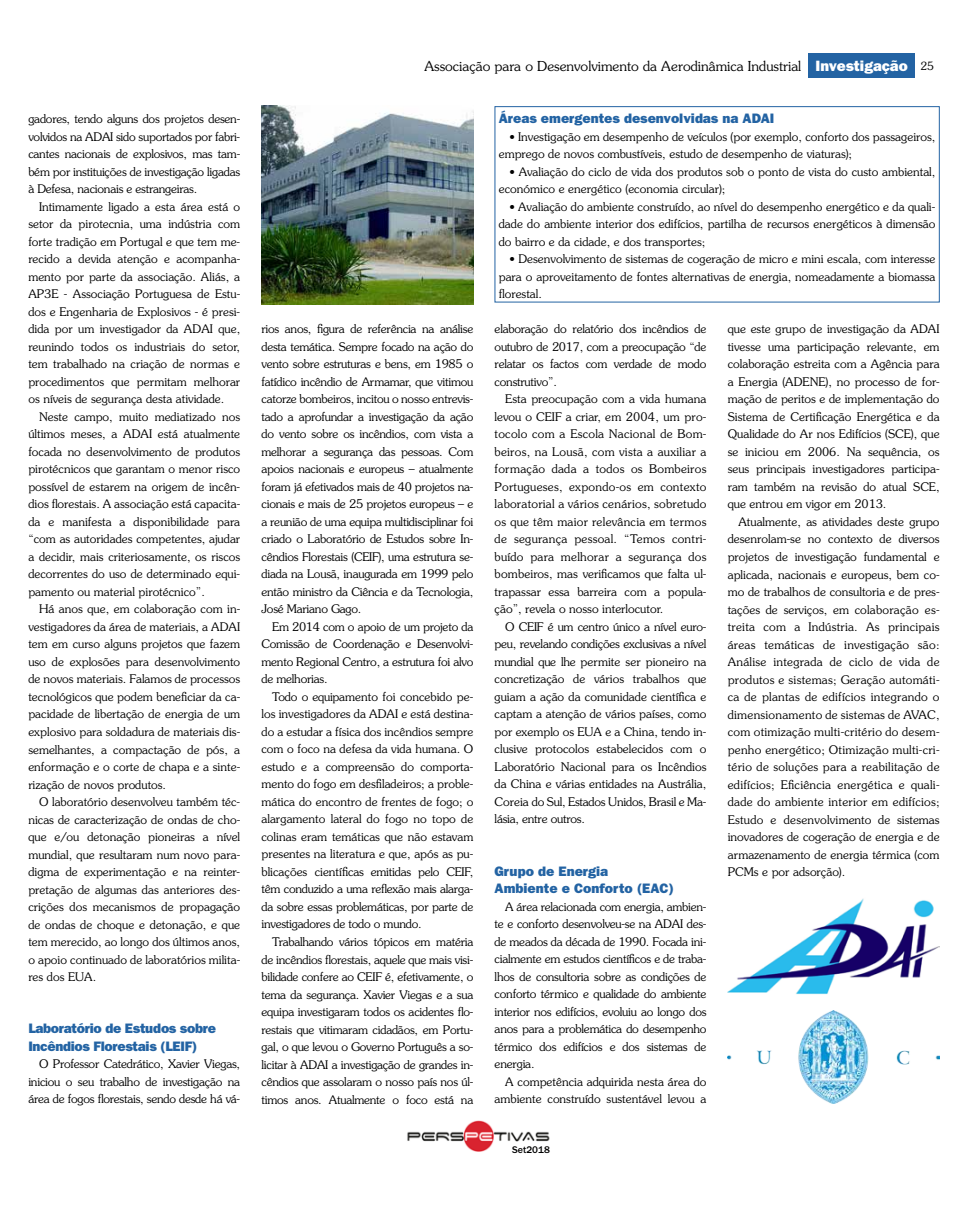
<style>
.page{position:relative;width:968px;height:1205px;background:#fff}
.page>*{position:absolute;margin:0;border:0;box-sizing:border-box;transform-origin:0 0}
.t1{font:13.75px/17.5px "ITC Franklin Gothic Std Hvy";color:#2363a3}
.t2{font:300 13.75px "Souvenir Std";color:#000}
.t3{font:13.75px/17.5px "ITC Franklin Gothic Std Hvy";letter-spacing:-.02em;color:#2363a3}
.t4{font:300 11.88px/17.5px "Souvenir Std";color:#000;text-align:justify}
.t5{font:500 10px "ITC Franklin Gothic Std";color:#000}
.s1{font-family:"ITC Franklin Gothic Std Hvy";font-weight:400;font-size:15px;color:#fff}
.s2{font-size:11.25px}
</style>
<div class="page">
<img style="left:407px;top:1121px;width:143px;height:31px">
<div style="left:808px;top:53px;width:106px;height:25px;background:#2363a3"></div>
<div style="left:494px;top:106px;width:445px;height:196px;border:1px solid #2363a3"></div>
<img style="left:727px;top:898px;width:212px;height:97px">
<img style="left:727px;top:1010px;width:212px;height:93px">
<img style="left:261px;top:106px;width:212px;height:198px">
<p class="t4" style="left:28px;top:110px;width:213px">gadores, tendo alguns dos projetos desen&shy;volvidos na ADAI sido suportados por fabri&shy;cantes nacionais de explosivos, mas tam&shy;bém por instituições de investigação ligadas à Defesa, nacionais e estrangeiras.</p>
<p class="t4" style="left:28px;top:198px;width:213px;text-indent:11px">Intimamente ligado a esta área está o setor da pirotecnia, uma indústria com forte tradição em Portugal e que tem me&shy;recido a devida atenção e acompanha&shy;mento por parte da associação. Aliás, a AP3E - Associação Portuguesa de Estu&shy;dos e Engenharia de Explosivos - é presi&shy;dida por um investigador da ADAI que, reunindo todos os industriais do setor, tem trabalhado na criação de normas e procedimentos que permitam melhorar os níveis de segurança desta atividade.</p>
<p class="t4" style="left:28px;top:408px;width:213px;text-indent:11px">Neste campo, muito mediatizado nos últimos meses, a ADAI está atualmente focada no desenvolvimento de produtos pirotécnicos que garantam o menor risco possível de estarem na origem de incên&shy;dios florestais. A associação está capacita&shy;da e manifesta a disponibilidade para “com as autoridades competentes, ajudar a decidir, mais criteriosamente, os riscos decorrentes do uso de determinado equi&shy;pamento ou material pirotécnico”.</p>
<p class="t4" style="left:28px;top:600px;width:213px;text-indent:11px">Há anos que, em colaboração com in&shy;vestigadores da área de materiais, a ADAI tem em curso alguns projetos que fazem uso de explosões para desenvolvimento de novos materiais. Falamos de processos tecnológicos que podem beneficiar da ca&shy;pacidade de libertação de energia de um explosivo para soldadura de materiais dis&shy;semelhantes, a compactação de pós, a enformação e o corte de chapa e a sinte&shy;rização de novos produtos.</p>
<p class="t4" style="left:28px;top:793px;width:213px;text-indent:11px">O laboratório desenvolveu também téc&shy;nicas de caracterização de ondas de cho&shy;que e/ou detonação pioneiras a nível mundial, que resultaram num novo para&shy;digma de experimentação e na reinter&shy;pretação de algumas das anteriores des&shy;crições dos mecanismos de propagação de ondas de choque e detonação, e que tem merecido, ao longo dos últimos anos, o apoio continuado de laboratórios milita&shy;res dos EUA.</p>
<p class="t3" style="left:28px;top:1020px;width:189px">Laboratório de Estudos sobre<br>Incêndios Florestais (LEIF)</p>
<p class="t4" style="left:28px;top:1055px;width:213px;text-indent:11px">O Professor Catedrático, Xavier Viegas, iniciou o seu trabalho de investigação na área de fogos florestais, sendo desde há vá-</p>
<p class="t2" style="left:424px;top:58px;width:511px">Associação para o Desenvolvimento da Aerodinâmica Industrial <span class="s1">Investigação</span> <span class="s2">25</span></p>
<p class="t4" style="left:261px;top:320px;width:213px">rios anos, figura de referência na análise desta temática. Sempre focado na ação do vento sobre estruturas e bens, em 1985 o fatídico incêndio de Armamar, que vitimou catorze bombeiros, incitou o nosso entrevis&shy;tado a aprofundar a investigação da ação do vento sobre os incêndios, com vista a melhorar a segurança das pessoas. Com apoios nacionais e europeus – atualmente foram já efetivados mais de 40 projetos na&shy;cionais e mais de 25 projetos europeus – e a reunião de uma equipa multidisciplinar foi criado o Laboratório de Estudos sobre In&shy;cêndios Florestais (CEIF), uma estrutura se&shy;diada na Lousã, inaugurada em 1999 pelo então ministro da Ciência e da Tecnologia, José Mariano Gago.</p>
<p class="t4" style="left:261px;top:618px;width:213px;text-indent:11px">Em 2014 com o apoio de um projeto da Comissão de Coordenação e Desenvolvi&shy;mento Regional Centro, a estrutura foi alvo de melhorias.</p>
<p class="t4" style="left:261px;top:688px;width:213px;text-indent:11px">Todo o equipamento foi concebido pe&shy;los investigadores da ADAI e está destina&shy;do a estudar a física dos incêndios sempre com o foco na defesa da vida humana. O estudo e a compreensão do comporta&shy;mento do fogo em desfiladeiros; a proble&shy;mática do encontro de frentes de fogo; o alargamento lateral do fogo no topo de colinas eram temáticas que não estavam presentes na literatura e que, após as pu&shy;blicações científicas emitidas pelo CEIF, têm conduzido a uma reflexão mais alarga&shy;da sobre essas problemáticas, por parte de investigadores de todo o mundo.</p>
<p class="t4" style="left:261px;top:933px;width:213px;text-indent:11px">Trabalhando vários tópicos em matéria de incêndios florestais, aquele que mais visi&shy;bilidade confere ao CEIF é, efetivamente, o tema da segurança. Xavier Viegas e a sua equipa investigaram todos os acidentes flo&shy;restais que vitimaram cidadãos, em Portu&shy;gal, o que levou o Governo Português a so&shy;licitar à ADAI a investigação de grandes in&shy;cêndios que assolaram o nosso país nos úl&shy;timos anos. Atualmente o foco está na</p>
<p class="t1" style="left:498px;top:110px;width:277px">Áreas emergentes desenvolvidas na ADAI</p>
<p class="t4" style="left:498px;top:128px;width:438px;text-indent:11px">• Investigação em desempenho de veículos (por exemplo, conforto dos passageiros, emprego de novos combustíveis, estudo de desempenho de viaturas);</p>
<p class="t4" style="left:498px;top:163px;width:438px;text-indent:11px">• Avaliação do ciclo de vida dos produtos sob o ponto de vista do custo ambiental, económico e energético (economia circular);</p>
<p class="t4" style="left:498px;top:198px;width:438px;text-indent:11px">• Avaliação do ambiente construído, ao nível do desempenho energético e da quali&shy;dade do ambiente interior dos edifícios, partilha de recursos energéticos à dimensão do bairro e da cidade, e dos transportes;</p>
<p class="t4" style="left:498px;top:250px;width:438px;text-indent:11px">• Desenvolvimento de sistemas de cogeração de micro e mini escala, com interesse para o aproveitamento de fontes alternativas de energia, nomeadamente a biomassa florestal.</p>
<p class="t4" style="left:494px;top:320px;width:213px">elaboração do relatório dos incêndios de outubro de 2017, com a preocupação “de relatar os factos com verdade de modo construtivo”.</p>
<p class="t4" style="left:494px;top:390px;width:213px;text-indent:11px">Esta preocupação com a vida humana levou o CEIF a criar, em 2004, um pro&shy;tocolo com a Escola Nacional de Bom&shy;beiros, na Lousã, com vista a auxiliar a formação dada a todos os Bombeiros Portugueses, expondo-os em contexto laboratorial a vários cenários, sobretudo os que têm maior relevância em termos de segurança pessoal. “Temos contri&shy;buído para melhorar a segurança dos bombeiros, mas verificamos que falta ul&shy;trapassar essa barreira com a popula&shy;ção”, revela o nosso interlocutor.</p>
<p class="t4" style="left:494px;top:618px;width:213px;text-indent:11px">O CEIF é um centro único a nível euro&shy;peu, revelando condições exclusivas a nível mundial que lhe permite ser pioneiro na concretização de vários trabalhos que guiam a ação da comunidade científica e captam a atenção de vários países, como por exemplo os EUA e a China, tendo in&shy;clusive protocolos estabelecidos com o Laboratório Nacional para os Incêndios da China e várias entidades na Austrália, Coreia do Sul, Estados Unidos, Brasil e Ma&shy;lásia, entre outros.</p>
<p class="t1" style="left:494px;top:862px;width:180px">Grupo de Energia<br>Ambiente e Conforto (EAC)</p>
<p class="t4" style="left:494px;top:898px;width:213px;text-indent:11px">A área relacionada com energia, ambien&shy;te e conforto desenvolveu-se na ADAI des&shy;de meados da década de 1990. Focada ini&shy;cialmente em estudos científicos e de traba&shy;lhos de consultoria sobre as condições de conforto térmico e qualidade do ambiente interior nos edifícios, evoluiu ao longo dos anos para a problemática do desempenho térmico dos edifícios e dos sistemas de energia.</p>
<p class="t4" style="left:494px;top:1073px;width:213px;text-align:right">A competência adquirida nesta área do ambiente construído sustentável levou a</p>
<p class="t5" style="left:512px;top:1144px;width:39px">Set2018</p>
<p class="t4" style="left:727px;top:320px;width:213px">que este grupo de investigação da ADAI tivesse uma participação relevante, em colaboração estreita com a Agência para a Energia (ADENE), no processo de for&shy;mação de peritos e de implementação do Sistema de Certificação Energética e da Qualidade do Ar nos Edifícios (SCE), que se iniciou em 2006. Na sequência, os seus principais investigadores participa&shy;ram também na revisão do atual SCE, que entrou em vigor em 2013.</p>
<p class="t4" style="left:727px;top:513px;width:213px;text-indent:11px">Atualmente, as atividades deste grupo desenrolam-se no contexto de diversos projetos de investigação fundamental e aplicada, nacionais e europeus, bem co&shy;mo de trabalhos de consultoria e de pres&shy;tações de serviços, em colaboração es&shy;treita com a Indústria. As principais áreas temáticas de investigação são:<br>Análise integrada de ciclo de vida de produtos e sistemas; Geração automáti&shy;ca de plantas de edifícios integrando o dimensionamento de sistemas de AVAC, com otimização multi-critério do desem&shy;penho energético; Otimização multi-cri&shy;tério de soluções para a reabilitação de edifícios; Eficiência energética e quali&shy;dade do ambiente interior em edifícios; Estudo e desenvolvimento de sistemas inovadores de cogeração de energia e de armazenamento de energia térmica (com PCMs e por adsorção).</p>
</div>
